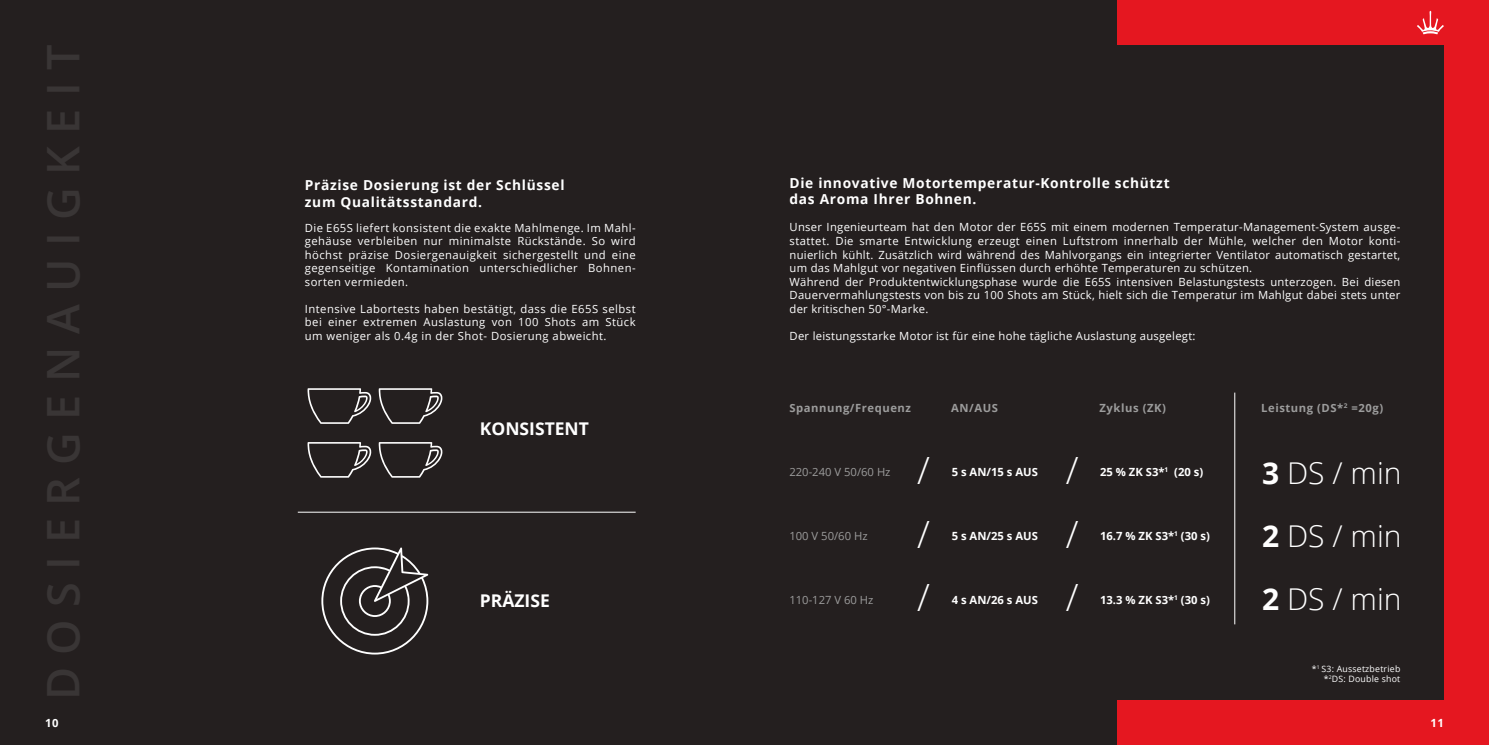
<style>
.page{position:relative;width:1489px;height:745px;background:#fff}
.page>*{position:absolute;margin:0;border:0;box-sizing:border-box;transform-origin:0 0}
.t1{font:600 45px "Open Sans";letter-spacing:.275em;color:#393535}
.t2{font:300 37.5px "Open Sans";color:#fff}
.t3{font:300 30px "Open Sans";color:#fff}
.t4{font:700 17.5px "Open Sans";color:#fff}
.t5{font:700 13.75px/16.5px "Open Sans";letter-spacing:.05em;color:#fff}
.t6{font:11.25px/13.5px "Open Sans";letter-spacing:.025em;color:#fff;text-align:justify}
.t7{font:700 11.25px "Open Sans";color:#fff}
.t8{font:700 11.25px "Open Sans";letter-spacing:.05em;color:#9c9c9c}
.t9{font:11.25px "Open Sans";color:#9c9c9c}
.t10{font:700 11.25px "Open Sans";color:#241f1f}
.t11{font:8.75px/10.5px "Open Sans";letter-spacing:.025em;color:#fff;text-align:right}
.s1{font-weight:700}
</style>
<div class="page">
<div style="left:0;top:0;width:1488px;height:744px;background:#241f1f"></div>
<div style="left:1116px;top:0;width:372px;height:45px;background:#e51720"></div>
<div style="left:1442px;top:0;width:46px;height:744px;background:#e51720"></div>
<div style="left:1116px;top:699px;width:372px;height:45px;background:#e51720"></div>
<div style="left:829px;top:45px;width:614px;height:654px;background:#241f1f"></div>
<svg style="left:1417px;top:11px;width:26px;height:23px"></svg>
<svg style="left:378px;top:388px;width:64px;height:35px"></svg>
<svg style="left:307px;top:388px;width:64px;height:35px"></svg>
<svg style="left:378px;top:442px;width:64px;height:35px"></svg>
<svg style="left:307px;top:442px;width:64px;height:35px"></svg>
<svg style="left:321px;top:547px;width:107px;height:107px"></svg>
<hr style="left:298px;top:511px;width:337px;height:1px;background:#fff">
<hr style="left:1234px;top:392px;width:1px;height:232px;background:#fff">
<h1 class="t1" style="left:32px;top:699px;width:656px;rotate:-90deg">DOSIERGENAUIGKEIT</h1>
<p class="t5" style="left:305px;top:176px;width:261px">Präzise Dosierung ist der Schlüssel zum Qualitätsstandard.</p>
<p class="t6" style="left:305px;top:220px;width:332px">Die E65S liefert konsistent die exakte Mahlmenge. Im Mahl&shy;gehäuse verbleiben nur minimalste Rückstände. So wird höchst präzise Dosiergenauigkeit sichergestellt und eine gegenseitige Kontamination unterschiedlicher Bohnen&shy;sorten vermieden.</p>
<p class="t6" style="left:305px;top:301px;width:332px">Intensive Labortests haben bestätigt, dass die E65S selbst bei einer extremen Auslastung von 100 Shots am Stück um weniger als 0.4g in der Shot- Dosierung abweicht.</p>
<h3 class="t4" style="left:480px;top:416px;width:111px">KONSISTENT</h3>
<h3 class="t4" style="left:480px;top:588px;width:71px">PRÄZISE</h3>
<p class="t5" style="left:789px;top:174px;width:381px">Die innovative Motortemperatur-Kontrolle schützt das Aroma Ihrer Bohnen.</p>
<p class="t6" style="left:789px;top:220px;width:612px;text-align:left">Unser Ingenieurteam hat den Motor der E65S mit einem modernen Temperatur-Management-System ausge&shy;stattet. Die smarte Entwicklung erzeugt einen Luftstrom innerhalb der Mühle, welcher den Motor konti&shy;nuierlich kühlt. Zusätzlich wird während des Mahlvorgangs ein integrierter Ventilator automatisch gestartet, um das Mahlgut vor negativen Einflüssen durch erhöhte Temperaturen zu schützen.<br>Während der Produktentwicklungsphase wurde die E65S intensiven Belastungstests unterzogen. Bei diesen Dauervermahlungstests von bis zu 100 Shots am Stück, hielt sich die Temperatur im Mahlgut dabei stets unter der kritischen 50°-Marke.</p>
<p class="t6" style="left:789px;top:328px;width:407px">Der leistungsstarke Motor ist für eine hohe tägliche Auslastung ausgelegt:</p>
<p class="t8" style="left:789px;top:399px;width:123px">Spannung/Frequenz</p>
<p class="t8" style="left:951px;top:399px;width:48px">AN/AUS</p>
<p class="t8" style="left:1099px;top:399px;width:68px">Zyklus (ZK)</p>
<p class="t8" style="left:1261px;top:399px;width:124px">Leistung (DS*<sup>2</sup> =20g)</p>
<h2 class="t2" style="left:917px;top:444px;width:14px">/</h2>
<h2 class="t2" style="left:1065px;top:444px;width:14px">/</h2>
<h2 class="t2" style="left:917px;top:508px;width:14px">/</h2>
<h2 class="t2" style="left:1065px;top:508px;width:14px">/</h2>
<h2 class="t2" style="left:917px;top:570px;width:14px">/</h2>
<h2 class="t2" style="left:1065px;top:570px;width:14px">/</h2>
<p class="t9" style="left:789px;top:464px;width:103px">220-240 V 50/60 Hz</p>
<p class="t10" style="left:916px;top:463px;width:14px">/ /</p>
<p class="t7" style="left:951px;top:463px;width:88px">5 s AN/15 s AUS</p>
<p class="t10" style="left:1064px;top:463px;width:14px">/ /</p>
<p class="t7" style="left:1100px;top:463px;width:105px">25 % ZK S3*<sup>1</sup> (20 s)</p>
<h3 class="t3" style="left:1262px;top:452px;width:141px"><span class="s1">3</span> DS / min</h3>
<p class="t9" style="left:789px;top:527px;width:80px">100 V 50/60 Hz</p>
<p class="t10" style="left:916px;top:527px;width:14px">/ /</p>
<p class="t7" style="left:951px;top:527px;width:88px">5 s AN/25 s AUS</p>
<p class="t10" style="left:1064px;top:527px;width:14px">/ /</p>
<p class="t7" style="left:1100px;top:527px;width:111px">16.7 % ZK S3*<sup>1</sup> (30 s)</p>
<h3 class="t3" style="left:1262px;top:514px;width:141px"><span class="s1">2</span> DS / min</h3>
<p class="t9" style="left:789px;top:591px;width:86px">110-127 V 60 Hz</p>
<p class="t10" style="left:916px;top:591px;width:14px">/ /</p>
<p class="t7" style="left:951px;top:591px;width:88px">4 s AN/26 s AUS</p>
<p class="t10" style="left:1064px;top:591px;width:14px">/ /</p>
<p class="t7" style="left:1100px;top:591px;width:111px">13.3 % ZK S3*<sup>1</sup> (30 s)</p>
<h3 class="t3" style="left:1262px;top:578px;width:141px"><span class="s1">2</span> DS / min</h3>
<p class="t11" style="left:1311px;top:662px;width:90px">*<sup>1</sup> S3: Aussetzbetrieb *<sup>2</sup>DS: Double shot</p>
<p class="t7" style="left:45px;top:714px;width:15px">10</p>
<p class="t7" style="left:1430px;top:714px;width:15px">11</p>
</div>
